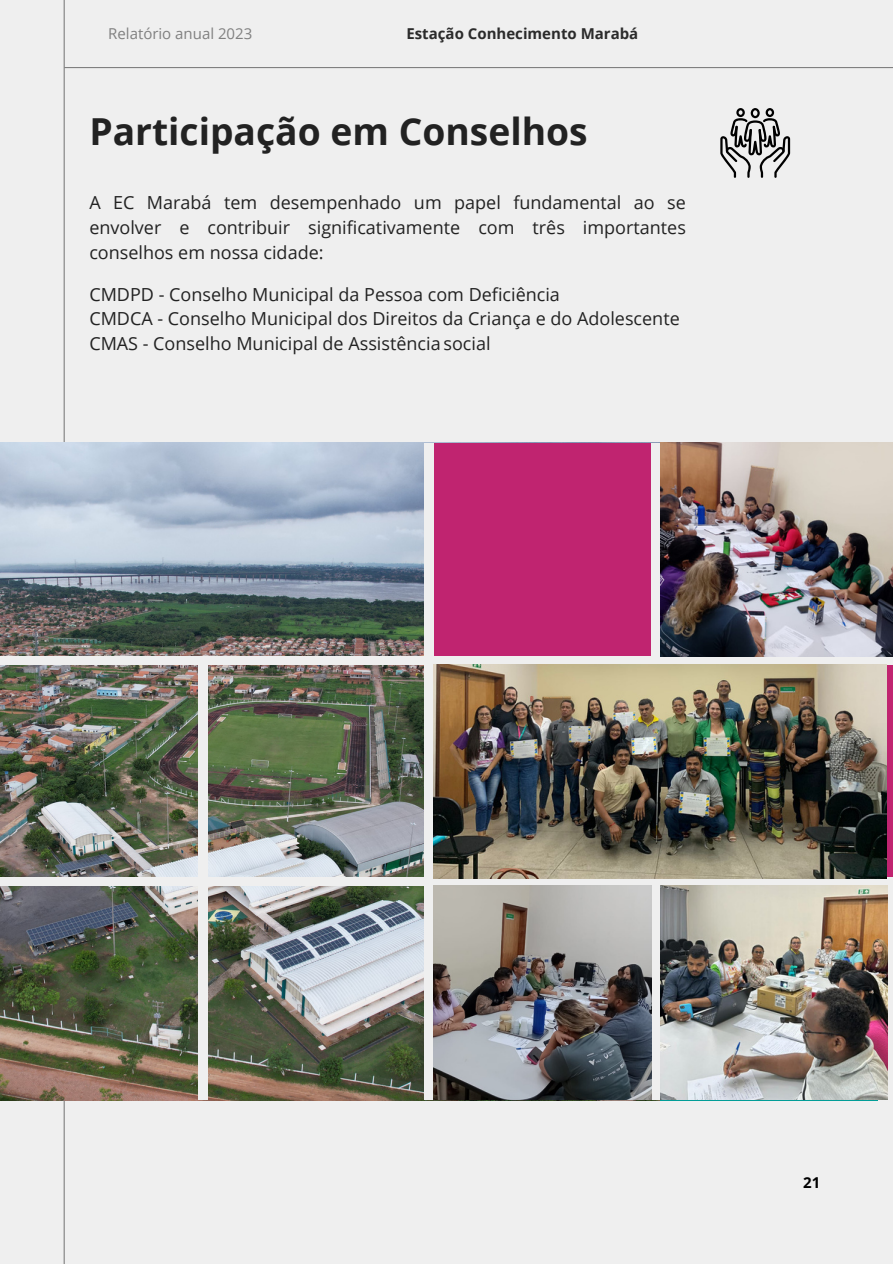
<style>
.page{position:relative;width:893px;height:1264px;background:#fff}
.page>*{position:absolute;margin:0;border:0;box-sizing:border-box;transform-origin:0 0}
.t1{font:700 37.2px "Open Sans";color:#222}
.t2{font:18px/24.8px "Open Sans";color:#222}
.t3{font:700 15px "Open Sans";color:#2b2b2b}
.t4{font:15px "Open Sans";color:#808080}
.t5{font:700 15px "Open Sans";color:#000}
</style>
<div class="page">
<div style="left:0;top:0;width:892px;height:1263px;background:#efefef"></div>
<hr style="left:64px;top:67px;width:828px;height:1px;background:#808080">
<svg style="left:720px;top:108px;width:70px;height:70px"></svg>
<hr style="left:64px;top:0;width:1px;height:1263px;background:#808080">
<img style="left:0;top:443px;width:424px;height:656px">
<svg style="left:885px;top:664px;width:7px;height:213px"></svg>
<div style="left:434px;top:443px;width:458px;height:213px;background:#c02470"></div>
<div style="left:651px;top:443px;width:9px;height:657px;background:#efefef"></div>
<div style="left:198px;top:656px;width:9px;height:444px;background:#efefef"></div>
<div style="left:0;top:656px;width:892px;height:8px;background:#efefef"></div>
<div style="left:0;top:877px;width:892px;height:9px;background:#efefef"></div>
<img style="left:660px;top:885px;width:227px;height:214px">
<img style="left:433px;top:664px;width:452px;height:214px">
<img style="left:660px;top:443px;width:232px;height:213px">
<img style="left:433px;top:885px;width:218px;height:214px">
<p class="t4" style="left:108px;top:23px;width:146px">Relatório anual 2023</p>
<p class="t3" style="left:406px;top:23px;width:233px">Estação Conhecimento Marabá</p>
<h2 class="t1" style="left:89px;top:105px;width:500px">Participação em Conselhos</h2>
<p class="t2" style="left:89px;top:190px;width:598px;text-align:justify">A EC Marabá tem desempenhado um papel fundamental ao se envolver e contribuir significativamente com três importantes conselhos em nossa cidade:</p>
<p class="t2" style="left:89px;top:281px;width:592px">CMDPD - Conselho Municipal da Pessoa com Deficiência<br>CMDCA - Conselho Municipal dos Direitos da Criança e do Adolescente<br>CMAS - Conselho Municipal de Assistência social</p>
<p class="t5" style="left:803px;top:1172px;width:19px">21</p>
</div>
